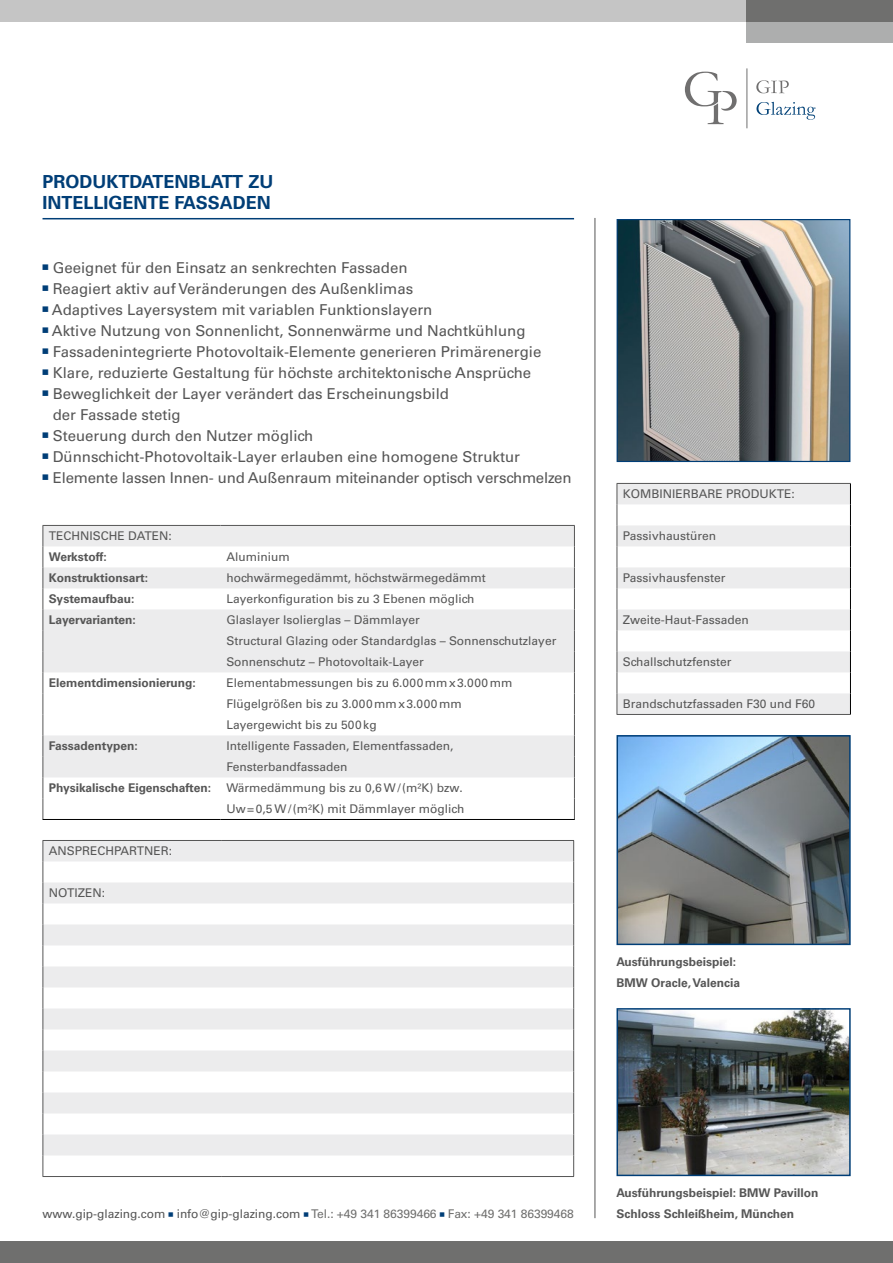
<style>
.page{position:relative;width:893px;height:1263px;background:#fff}
.page>*{position:absolute;margin:0;border:0;box-sizing:border-box;transform-origin:0 0}
.t1{font:700 18px/21.6px "Univers";color:#003e77}
.t2{font:15px/21px "Univers";color:#565656}
.t3{font:12px/21px "Univers";color:#565656}
.t4{font:700 12px/21px "Univers";color:#565656}
.s1{color:#6f6f6e}
</style>
<div class="page">
<div style="left:0;top:0;width:757px;height:21px;background:#c5c5c5"></div>
<div style="left:746px;top:21px;width:147px;height:22px;background:#adaeae"></div>
<div style="left:746px;top:0;width:147px;height:21px;background:#6f6f6e"></div>
<div style="left:0;top:1242px;width:893px;height:21px;background:#6f6f6e"></div>
<svg style="left:685px;top:72px;width:52px;height:52px"></svg>
<svg style="left:756px;top:80px;width:33px;height:13px"></svg>
<hr style="left:747px;top:68px;width:1px;height:60px;background:#706f6f">
<svg style="left:756px;top:102px;width:59px;height:18px"></svg>
<img style="left:619px;top:221px;width:229px;height:239px">
<div style="left:617px;top:219px;width:233px;height:243px;border:1px solid #003e77"></div>
<img style="left:619px;top:1011px;width:229px;height:162px">
<div style="left:616px;top:1008px;width:235px;height:168px;border:2px solid #003e77"></div>
<hr style="left:43px;top:218px;width:531px;height:1px;background:#003e77">
<hr style="left:595px;top:218px;width:1px;height:1000px;background:#565656">
<svg style="left:44px;top:526px;width:530px;height:251px;fill:#ececed"></svg>
<hr style="left:43px;top:525px;width:177px;height:1px;background:#565656">
<hr style="left:220px;top:525px;width:355px;height:1px;background:#565656">
<svg style="left:43px;top:526px;width:1px;height:293px"></svg>
<svg style="left:574px;top:526px;width:1px;height:293px"></svg>
<hr style="left:43px;top:819px;width:177px;height:1px;background:#000">
<hr style="left:220px;top:819px;width:355px;height:1px;background:#000">
<svg style="left:44px;top:841px;width:529px;height:314px;fill:#ececed"></svg>
<hr style="left:43px;top:840px;width:178px;height:1px;background:#565656">
<hr style="left:221px;top:840px;width:353px;height:1px;background:#565656">
<svg style="left:43px;top:841px;width:1px;height:335px"></svg>
<svg style="left:573px;top:841px;width:1px;height:335px"></svg>
<hr style="left:43px;top:1176px;width:178px;height:1px;background:#565656">
<hr style="left:221px;top:1176px;width:353px;height:1px;background:#565656">
<svg style="left:618px;top:484px;width:232px;height:230px;fill:#ececed"></svg>
<hr style="left:617px;top:483px;width:234px;height:1px;background:#565656">
<svg style="left:617px;top:484px;width:1px;height:230px"></svg>
<hr style="left:617px;top:714px;width:234px;height:1px;background:#565656">
<svg style="left:850px;top:484px;width:1px;height:230px"></svg>
<img style="left:619px;top:738px;width:229px;height:204px">
<div style="left:616px;top:735px;width:235px;height:210px;border:2px solid #003e77"></div>
<h1 class="t1" style="left:43px;top:171px;width:232px">PRODUKTDATENBLATT ZU<br>INTELLIGENTE FASSADEN</h1>
<p class="t2" style="left:43px;top:257px;width:367px"><sup>■</sup> Geeignet für den Einsatz an senkrechten Fassaden</p>
<p class="t2" style="left:43px;top:278px;width:372px"><sup>■</sup> Reagiert aktiv auf Veränderungen des Außenklimas</p>
<p class="t2" style="left:43px;top:299px;width:391px"><sup>■</sup> Adaptives Layersystem mit variablen Funktionslayern</p>
<p class="t2" style="left:43px;top:320px;width:484px"><sup>■</sup> Aktive Nutzung von Sonnenlicht, Sonnenwärme und Nachtkühlung</p>
<p class="t2" style="left:43px;top:341px;width:500px"><sup>■</sup> Fassadenintegrierte Photovoltaik-Elemente generieren Primärenergie</p>
<p class="t2" style="left:43px;top:362px;width:490px"><sup>■</sup> Klare, reduzierte Gestaltung für höchste architektonische Ansprüche</p>
<p class="t2" style="left:53px;top:383px;width:398px;text-indent:-10px"><sup>■</sup> Beweglichkeit der Layer verändert das Erscheinungsbild der Fassade stetig</p>
<p class="t2" style="left:43px;top:425px;width:272px"><sup>■</sup> Steuerung durch den Nutzer möglich</p>
<p class="t2" style="left:43px;top:446px;width:479px"><sup>■</sup> Dünnschicht-Photovoltaik-Layer erlauben eine homogene Struktur</p>
<p class="t2" style="left:43px;top:467px;width:531px"><sup>■</sup> Elemente lassen Innen- und Außenraum miteinander optisch verschmelzen</p>
<p class="t3" style="left:49px;top:526px;width:124px">TECHNISCHE DATEN:</p>
<p class="t4" style="left:49px;top:547px;width:59px">Werkstoff:</p>
<p class="t3" style="left:226px;top:547px;width:65px">Aluminium</p>
<p class="t4" style="left:49px;top:568px;width:101px">Konstruktionsart:</p>
<p class="t3" style="left:226px;top:568px;width:261px">hochwärmegedämmt, höchstwärmegedämmt</p>
<p class="t4" style="left:49px;top:589px;width:87px">Systemaufbau:</p>
<p class="t3" style="left:226px;top:589px;width:250px">Layerkonfiguration bis zu 3 Ebenen möglich</p>
<p class="t4" style="left:49px;top:610px;width:89px">Layervarianten:</p>
<p class="t3" style="left:226px;top:610px;width:331px">Glaslayer Isolierglas – Dämmlayer<br>Structural Glazing oder Standardglas – Sonnenschutzlayer<br>Sonnenschutz – Photovoltaik-Layer</p>
<p class="t4" style="left:49px;top:673px;width:148px">Elementdimensionierung:</p>
<p class="t3" style="left:226px;top:673px;width:287px">Elementabmessungen bis zu 6.000mmx3.000mm<br>Flügelgrößen bis zu 3.000mmx3.000mm<br>Layergewicht bis zu 500kg</p>
<p class="t4" style="left:49px;top:736px;width:90px">Fassadentypen:</p>
<p class="t3" style="left:226px;top:736px;width:229px">Intelligente Fassaden, Elementfassaden,<br>Fensterbandfassaden</p>
<p class="t4" style="left:49px;top:778px;width:164px">Physikalische Eigenschaften:</p>
<p class="t3" style="left:226px;top:778px;width:239px">Wärmedämmung bis zu 0,6 W/(m²K) bzw.<br>Uw=0,5 W/(m²K) mit Dämmlayer möglich</p>
<p class="t3" style="left:49px;top:841px;width:125px">ANSPRECHPARTNER:</p>
<p class="t3" style="left:49px;top:883px;width:58px">NOTIZEN:</p>
<p class="t3" style="left:623px;top:484px;width:173px">KOMBINIERBARE PRODUKTE:</p>
<p class="t3" style="left:623px;top:526px;width:95px">Passivhaustüren</p>
<p class="t3" style="left:623px;top:568px;width:104px">Passivhausfenster</p>
<p class="t3" style="left:623px;top:610px;width:127px">Zweite-Haut-Fassaden</p>
<p class="t3" style="left:623px;top:652px;width:110px">Schallschutzfenster</p>
<p class="t3" style="left:623px;top:694px;width:194px">Brandschutzfassaden F30 und F60</p>
<p class="t4" style="left:617px;top:951px;width:125px">Ausführungsbeispiel:<br>BMW Oracle, Valencia</p>
<p class="t3" style="left:43px;top:1203px;width:533px">www.gip-glazing.com <sup>■</sup> info@gip-glazing.com <sup>■</sup> <span class="s1">Tel.: +49 341 86399466</span> <sup>■</sup> <span class="s1">Fax: +49 341 86399468</span></p>
<p class="t4" style="left:617px;top:1182px;width:203px">Ausführungsbeispiel: BMW Pavillon<br>Schloss Schleißheim, München</p>
</div>
